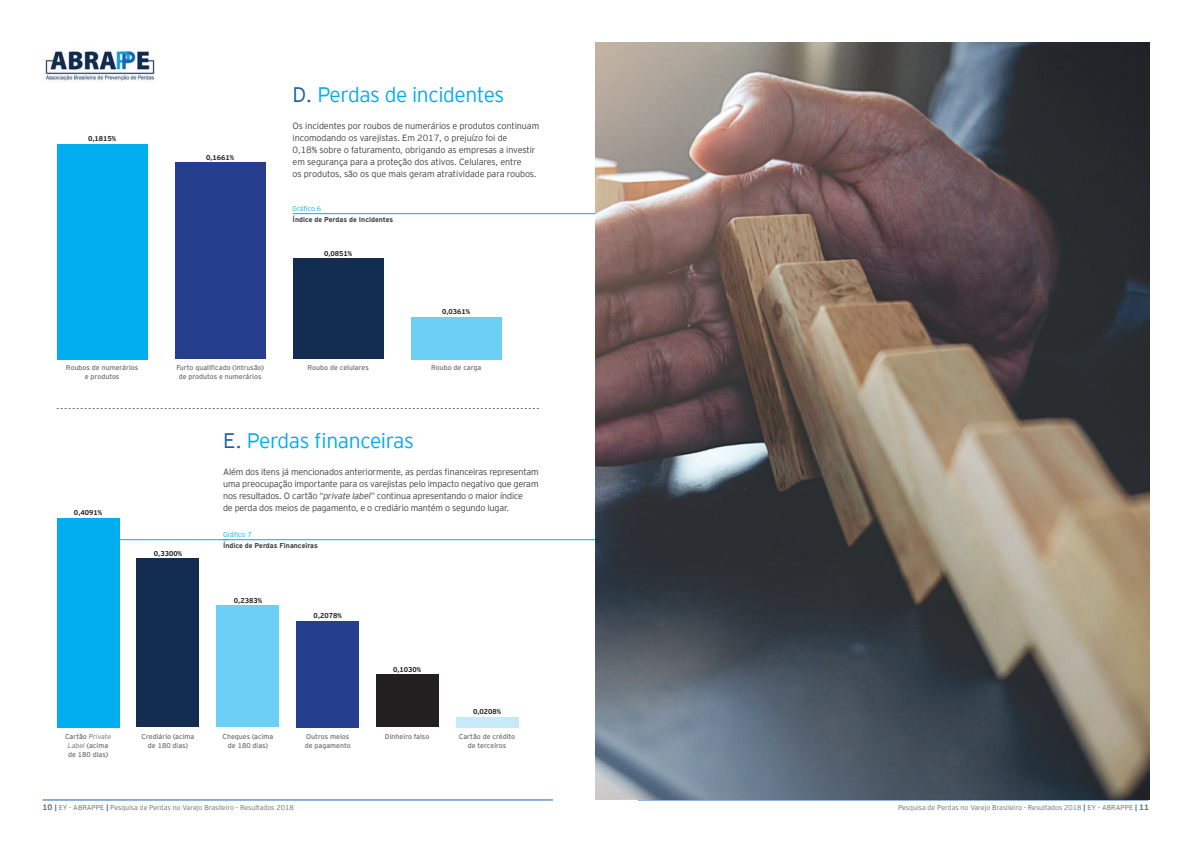
<style>
.page{position:relative;width:1191px;height:842px;background:#fff}
.page>*{position:absolute;margin:0;border:0;box-sizing:border-box;transform-origin:0 0}
.t1{font:300 21px "EY Interstate";letter-spacing:-.02em;color:#00aeef}
.t2{font:300 9px/12px "EY Interstate";letter-spacing:-.02em;color:#3e3e3f}
.t3{font:7px/9px "EY Interstate";color:#6c6d70;text-align:center}
.t4{font:300 7px "EY Interstate";color:#6c6d70}
.t5{font:700 7px "EY Interstate";color:#231f20}
.t6{font:700 7px "EY Interstate";color:#3e3e3f}
.t7{font:300 7px "EY Interstate";letter-spacing:-.01em;color:#00aeef}
.s1{color:#175d9e}
.s2{font-style:italic}
.s3{font-weight:300;font-style:italic}
.s4{font-weight:700;font-size:8px}
.s5{font-weight:700;color:#1669af}
.s6{font-weight:700;color:#156ab0}
</style>
<div class="page">
<hr style="left:43px;top:799px;width:510px;height:1px;background:#1965aa">
<div style="left:57px;top:518px;width:62px;height:209px;background:#00aeef"></div>
<div style="left:137px;top:558px;width:62px;height:169px;background:#122d51"></div>
<div style="left:217px;top:605px;width:62px;height:122px;background:#6bcff6"></div>
<div style="left:296px;top:621px;width:63px;height:106px;background:#253f8e"></div>
<div style="left:376px;top:674px;width:62px;height:53px;background:#231f20"></div>
<div style="left:456px;top:717px;width:62px;height:10px;background:#c6eafa"></div>
<hr style="left:223px;top:539px;width:377px;height:1px;background:#00aeef">
<hr style="left:112px;top:539px;width:116px;height:1px;background:#00aeef">
<img style="left:595px;top:43px;width:554px;height:756px">
<div style="left:57px;top:144px;width:91px;height:215px;background:#00aeef"></div>
<div style="left:175px;top:163px;width:91px;height:196px;background:#253f8e"></div>
<div style="left:293px;top:259px;width:90px;height:100px;background:#122d51"></div>
<div style="left:411px;top:317px;width:90px;height:42px;background:#6bcff6"></div>
<hr style="left:293px;top:213px;width:302px;height:1px;background:#00aeef">
<svg style="left:57px;top:408px;width:482px;height:1px"></svg>
<img style="left:45px;top:51px;width:110px;height:30px">
<p class="t5" style="left:88px;top:134px;width:30px">0,1815%</p>
<p class="t5" style="left:206px;top:152px;width:30px">0,1661%</p>
<h1 class="t1" style="left:293px;top:79px;width:213px"><span class="s1">D.</span> Perdas de incidentes</h1>
<p class="t2" style="left:293px;top:119px;width:248px">Os incidentes por roubos de numerários e produtos continuam incomodando os varejistas. Em 2017, o prejuízo foi de<br>0,18% sobre o faturamento, obrigando as empresas a investir em segurança para a proteção dos ativos. Celulares, entre<br>os produtos, são os que mais geram atratividade para roubos.</p>
<p class="t7" style="left:293px;top:203px;width:30px">Gráfico 6</p>
<p class="t6" style="left:293px;top:215px;width:102px">Índice de Perdas de Incidentes</p>
<p class="t5" style="left:324px;top:248px;width:30px">0,0851%</p>
<p class="t3" style="left:66px;top:363px;width:74px">Roubos de numerários e produtos</p>
<p class="t5" style="left:442px;top:307px;width:30px">0,0361%</p>
<p class="t3" style="left:176px;top:363px;width:89px">Furto qualificado (intrusão)</p>
<p class="t3" style="left:307px;top:363px;width:63px">Roubo de celulares</p>
<p class="t3" style="left:431px;top:363px;width:52px">Roubo de carga</p>
<p class="t3" style="left:179px;top:372px;width:84px">de produtos e numerários</p>
<p class="t5" style="left:74px;top:508px;width:30px">0,4091%</p>
<p class="t5" style="left:154px;top:548px;width:30px">0,3300%</p>
<h1 class="t1" style="left:223px;top:426px;width:192px"><span class="s1">E.</span> Perdas financeiras</h1>
<p class="t2" style="left:223px;top:465px;width:317px">Além dos itens já mencionados anteriormente, as perdas financeiras representam uma preocupação importante para os varejistas pelo impacto negativo que geram nos resultados. O cartão “<span class="s2">private label</span>” continua apresentando o maior índice<br>de perda dos meios de pagamento, e o crediário mantém o segundo lugar.</p>
<p class="t7" style="left:223px;top:529px;width:30px">Gráfico 7</p>
<p class="t6" style="left:223px;top:541px;width:96px">Índice de Perdas Financeiras</p>
<p class="t5" style="left:234px;top:595px;width:30px">0,2383%</p>
<p class="t5" style="left:314px;top:610px;width:30px">0,2078%</p>
<p class="t5" style="left:393px;top:664px;width:30px">0,1030%</p>
<p class="t5" style="left:473px;top:707px;width:30px">0,0208%</p>
<p class="t3" style="left:65px;top:731px;width:48px">Cartão <span class="s3">Private<br>Label</span> (acima de 180 dias)</p>
<p class="t3" style="left:141px;top:731px;width:54px">Crediário (acima de 180 dias)</p>
<p class="t3" style="left:222px;top:731px;width:53px">Cheques (acima de 180 dias)</p>
<p class="t3" style="left:305px;top:731px;width:47px;text-align:left">Outros meios de pagamento</p>
<p class="t3" style="left:385px;top:731px;width:46px">Dinheiro falso</p>
<p class="t3" style="left:459px;top:731px;width:58px">Cartão de crédito de terceiros</p>
<p class="t4" style="left:43px;top:803px;width:253px"><span class="s4">10</span> <span class="s5">|</span> EY - ABRAPPE <span class="s6">|</span> Pesquisa de Perdas no Varejo Brasileiro - Resultados 2018</p>
<p class="t4" style="left:898px;top:803px;width:253px">Pesquisa de Perdas no Varejo Brasileiro - Resultados 2018 <span class="s5">|</span> EY - ABRAPPE <span class="s5">|</span> <span class="s4">11</span></p>
</div>
